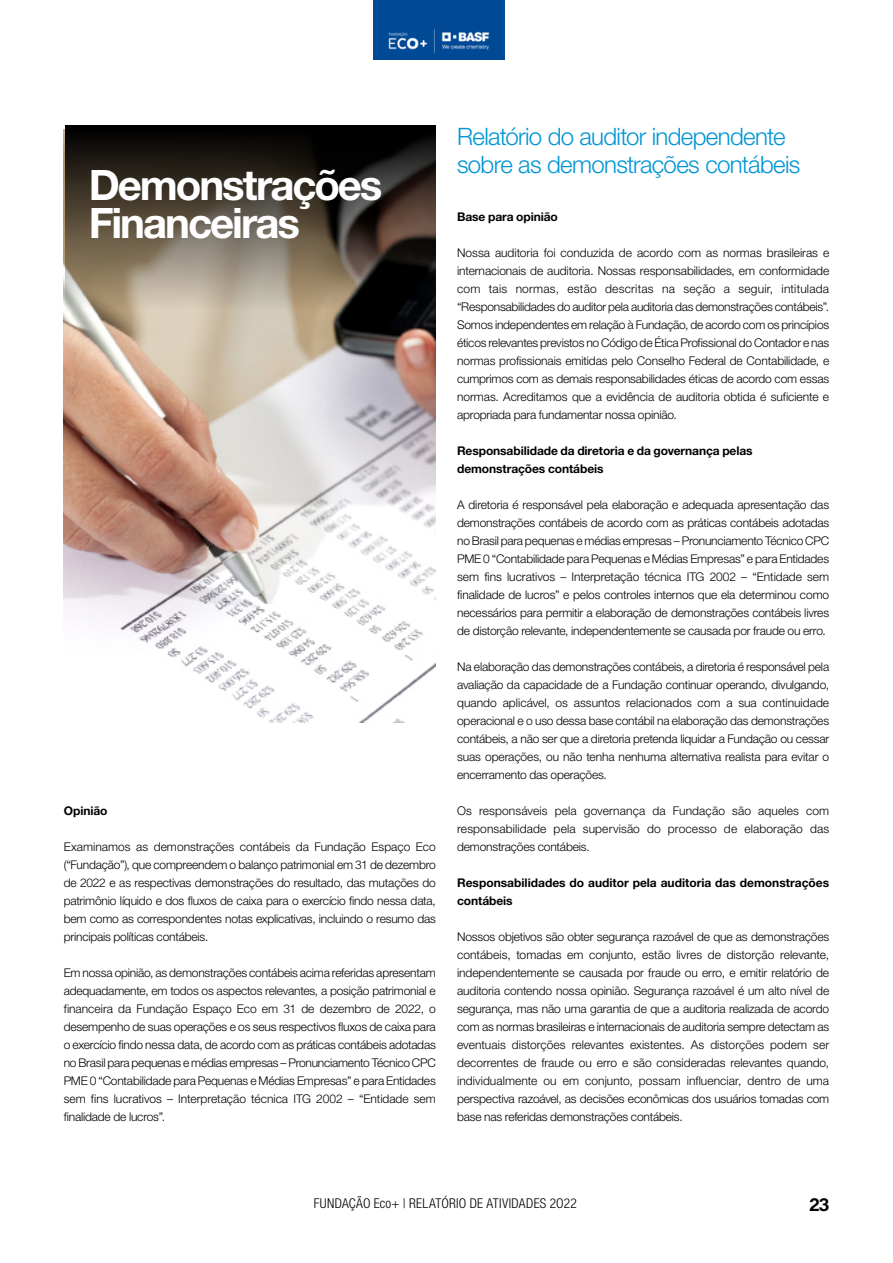
<style>
.page{position:relative;width:893px;height:1263px;background:#fff}
.page>*{position:absolute;margin:0;border:0;box-sizing:border-box;transform-origin:0 0}
.t1{font:700 42px/38.1px "Helvetica Finanz Std";letter-spacing:-.05em;color:#fff}
.t2{font:300 24px/28.5px "Helvetica Finanz Std";letter-spacing:-.03em;color:#0096d5}
.t3{font:700 18px "Helvetica Finanz Std";color:#000}
.t4{font:300 condensed 13.5px "Helvetica Finanz Std";letter-spacing:.02em;color:#000}
.t5{font:300 12px/18px "Helvetica Finanz Std";letter-spacing:-.015em;color:#000;text-align:justify}
.t6{font:700 12px/18px "Helvetica Finanz Std";letter-spacing:-.005em;color:#000}
</style>
<div class="page">
<img style="left:64px;top:129px;width:372px;height:594px">
<svg style="left:65px;top:125px;width:371px;height:184px;background:#4e463b"></svg>
<div style="left:373px;top:0;width:131px;height:60px;background:#004a95"></div>
<img style="left:388px;top:28px;width:102px;height:25px">
<h1 class="t1" style="left:89px;top:166px;width:295px">Demonstrações<br>Financeiras</h1>
<p class="t6" style="left:64px;top:801px;width:45px">Opinião</p>
<p class="t5" style="left:64px;top:837px;width:374px">Examinamos as demonstrações contábeis da Fundação Espaço Eco (“Fundação”), que compreendem o balanço patrimonial em 31 de dezembro de 2022 e as respectivas demonstrações do resultado, das mutações do patrimônio líquido e dos fluxos de caixa para o exercício findo nessa data, bem como as correspondentes notas explicativas, incluindo o resumo das principais políticas contábeis.</p>
<p class="t5" style="left:64px;top:963px;width:374px">Em nossa opinião, as demonstrações contábeis acima referidas apresentam adequadamente, em todos os aspectos relevantes, a posição patrimonial e financeira da Fundação Espaço Eco em 31 de dezembro de 2022, o desempenho de suas operações e os seus respectivos fluxos de caixa para o exercício findo nessa data, de acordo com as práticas contábeis adotadas no Brasil para pequenas e médias empresas – Pronunciamento Técnico CPC PME 0 “Contabilidade para Pequenas e Médias Empresas” e para Entidades sem fins lucrativos – Interpretação técnica ITG 2002 – “Entidade sem finalidade de lucros”.</p>
<h2 class="t2" style="left:457px;top:122px;width:345px">Relatório do auditor independente sobre as demonstrações contábeis</h2>
<p class="t6" style="left:457px;top:207px;width:102px">Base para opinião</p>
<p class="t5" style="left:457px;top:243px;width:374px">Nossa auditoria foi conduzida de acordo com as normas brasileiras e internacionais de auditoria. Nossas responsabilidades, em conformidade com tais normas, estão descritas na seção a seguir, intitulada “Responsabilidades do auditor pela auditoria das demonstrações contábeis”.<br>Somos independentes em relação à Fundação, de acordo com os princípios éticos relevantes previstos no Código de Ética Profissional do Contador e nas normas profissionais emitidas pelo Conselho Federal de Contabilidade, e cumprimos com as demais responsabilidades éticas de acordo com essas normas. Acreditamos que a evidência de auditoria obtida é suficiente e apropriada para fundamentar nossa opinião.</p>
<p class="t6" style="left:457px;top:441px;width:297px">Responsabilidade da diretoria e da governança pelas demonstrações contábeis</p>
<p class="t5" style="left:457px;top:495px;width:374px">A diretoria é responsável pela elaboração e adequada apresentação das demonstrações contábeis de acordo com as práticas contábeis adotadas no Brasil para pequenas e médias empresas – Pronunciamento Técnico CPC PME 0 “Contabilidade para Pequenas e Médias Empresas” e para Entidades sem fins lucrativos – Interpretação técnica ITG 2002 – “Entidade sem finalidade de lucros” e pelos controles internos que ela determinou como necessários para permitir a elaboração de demonstrações contábeis livres de distorção relevante, independentemente se causada por fraude ou erro.</p>
<p class="t5" style="left:457px;top:657px;width:374px">Na elaboração das demonstrações contábeis, a diretoria é responsável pela avaliação da capacidade de a Fundação continuar operando, divulgando, quando aplicável, os assuntos relacionados com a sua continuidade operacional e o uso dessa base contábil na elaboração das demonstrações contábeis, a não ser que a diretoria pretenda liquidar a Fundação ou cessar suas operações, ou não tenha nenhuma alternativa realista para evitar o encerramento das operações.</p>
<p class="t5" style="left:457px;top:801px;width:374px">Os responsáveis pela governança da Fundação são aqueles com responsabilidade pela supervisão do processo de elaboração das demonstrações contábeis.</p>
<p class="t6" style="left:457px;top:873px;width:374px">Responsabilidades do auditor pela auditoria das demonstrações contábeis</p>
<p class="t5" style="left:457px;top:927px;width:374px">Nossos objetivos são obter segurança razoável de que as demonstrações contábeis, tomadas em conjunto, estão livres de distorção relevante, independentemente se causada por fraude ou erro, e emitir relatório de auditoria contendo nossa opinião. Segurança razoável é um alto nível de segurança, mas não uma garantia de que a auditoria realizada de acordo com as normas brasileiras e internacionais de auditoria sempre detectam as eventuais distorções relevantes existentes. As distorções podem ser decorrentes de fraude ou erro e são consideradas relevantes quando, individualmente ou em conjunto, possam influenciar, dentro de uma perspectiva razoável, as decisões econômicas dos usuários tomadas com base nas referidas demonstrações contábeis.</p>
<p class="t4" style="left:314px;top:1195px;width:265px">FUNDAÇÃO Eco+ | RELATÓRIO DE ATIVIDADES 2O22</p>
<h3 class="t3" style="left:809px;top:1194px;width:21px">23</h3>
</div>
